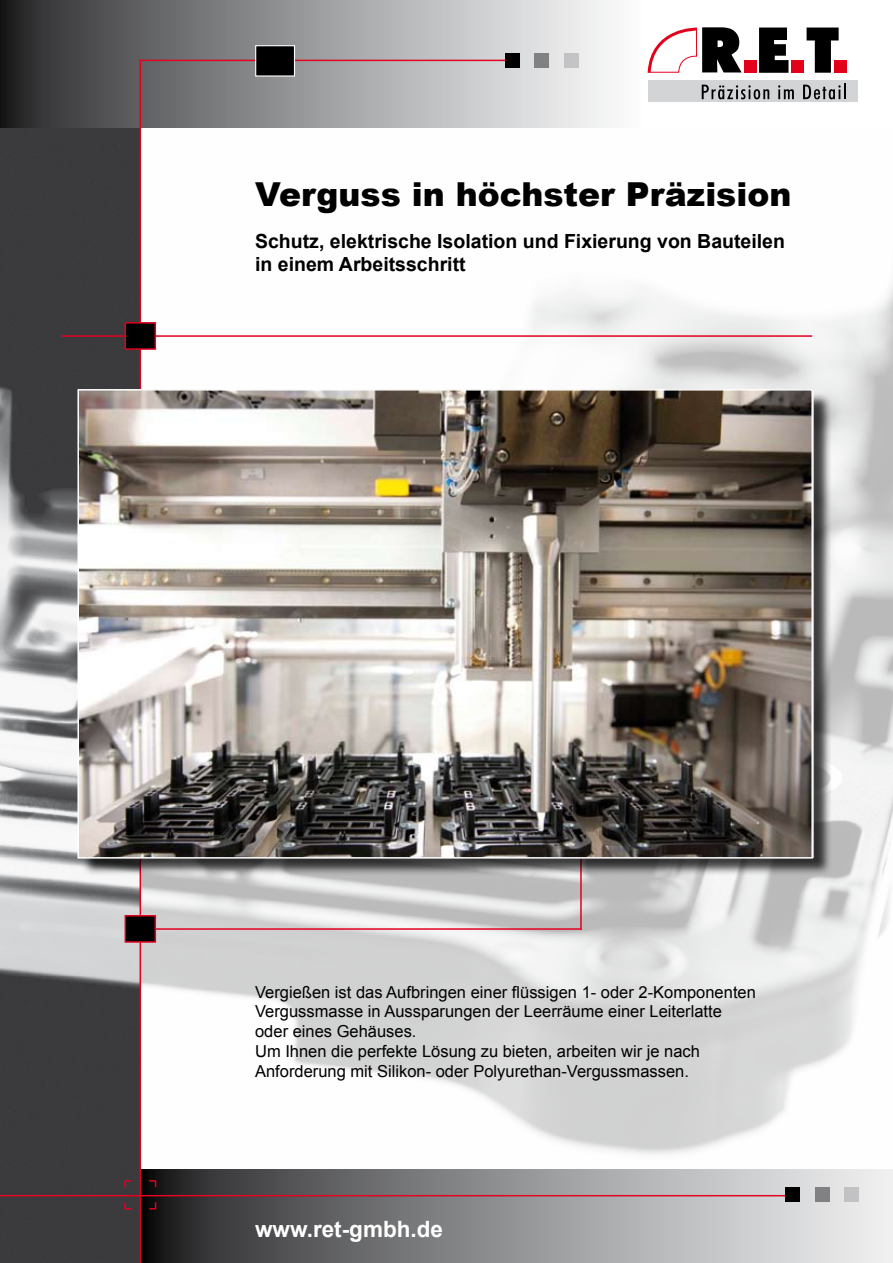
<style>
.page{position:relative;width:893px;height:1263px;background:#fff}
.page>*{position:absolute;margin:0;border:0;box-sizing:border-box;transform-origin:0 0}
.t1{font:900 33px "Arial";color:#000}
.t2{font:700 22.5px "Arial";color:#fff}
.t3{font:700 19.5px/23.4px "Arial";color:#000}
.t4{font:16.5px/19.8px "Arial";color:#000}
</style>
<div class="page">
<svg style="left:0;top:128px;width:140px;height:1135px;background:#676668"></svg>
<svg style="left:0;top:0;width:637px;height:128px;background:#989899"></svg>
<div style="left:648px;top:81px;width:210px;height:21px;background:#d3d4d5"></div>
<svg style="left:803px;top:84px;width:43px;height:15px"></svg>
<svg style="left:807px;top:28px;width:32px;height:45px"></svg>
<div style="left:791px;top:60px;width:13px;height:13px;background:#e2001a"></div>
<div style="left:834px;top:60px;width:12px;height:13px;background:#e2001a"></div>
<svg style="left:647px;top:27px;width:147px;height:73px"></svg>
<hr style="left:140px;top:60px;width:1px;height:380px;background:#e20020">
<hr style="left:61px;top:335px;width:751px;height:2px;background:#e20020">
<hr style="left:140px;top:60px;width:365px;height:1px;background:#e20020">
<div style="left:255px;top:45px;width:40px;height:32px;background:#000;border:1px solid #fff"></div>
<div style="left:534px;top:53px;width:15px;height:15px;background:#818183"></div>
<div style="left:564px;top:53px;width:14px;height:15px;background:#c3c3c5"></div>
<div style="left:505px;top:53px;width:14px;height:15px;background:#000"></div>
<div style="left:125px;top:322px;width:31px;height:28px;background:#000;border:2px solid #e20020"></div>
<svg style="left:141px;top:1169px;width:752px;height:94px;background:#8f8e90"></svg>
<hr style="left:140px;top:650px;width:1px;height:613px;background:#e20020">
<hr style="left:140px;top:928px;width:442px;height:2px;background:#e20020">
<div style="left:125px;top:915px;width:31px;height:28px;background:#000;border:2px solid #e20020"></div>
<svg style="left:124px;top:1180px;width:7px;height:7px"></svg>
<svg style="left:149px;top:1180px;width:7px;height:7px"></svg>
<svg style="left:149px;top:1202px;width:7px;height:7px"></svg>
<svg style="left:124px;top:1202px;width:8px;height:7px"></svg>
<hr style="left:0;top:1195px;width:791px;height:1px;background:#e20020">
<div style="left:815px;top:1187px;width:14px;height:15px;background:#818182"></div>
<div style="left:844px;top:1187px;width:15px;height:15px;background:#c2c2c4"></div>
<div style="left:786px;top:1187px;width:14px;height:15px;background:#000"></div>
<hr style="left:580px;top:549px;width:2px;height:381px;background:#e20020">
<div style="left:82px;top:392px;width:756px;height:491px;background:#000;opacity:.75"></div>
<img style="left:80px;top:392px;width:730px;height:463px">
<div style="left:77px;top:389px;width:736px;height:469px;border:2px solid #fff"></div>
<h1 class="t1" style="left:255px;top:171px;width:538px">Verguss in höchster Präzision</h1>
<p class="t3" style="left:255px;top:230px;width:531px">Schutz, elektrische Isolation und Fixierung von Bauteilen in einem Arbeitsschritt</p>
<p class="t4" style="left:255px;top:982px;width:502px">Vergießen ist das Aufbringen einer flüssigen 1- oder 2-Komponenten Vergussmasse in Aussparungen der Leerräume einer Leiterlatte oder eines Gehäuses.<br>Um Ihnen die perfekte Lösung zu bieten, arbeiten wir je nach Anforderung mit Silikon- oder Polyurethan-Vergussmassen.</p>
<h2 class="t2" style="left:255px;top:1214px;width:189px">www.ret-gmbh.de</h2>
</div>
